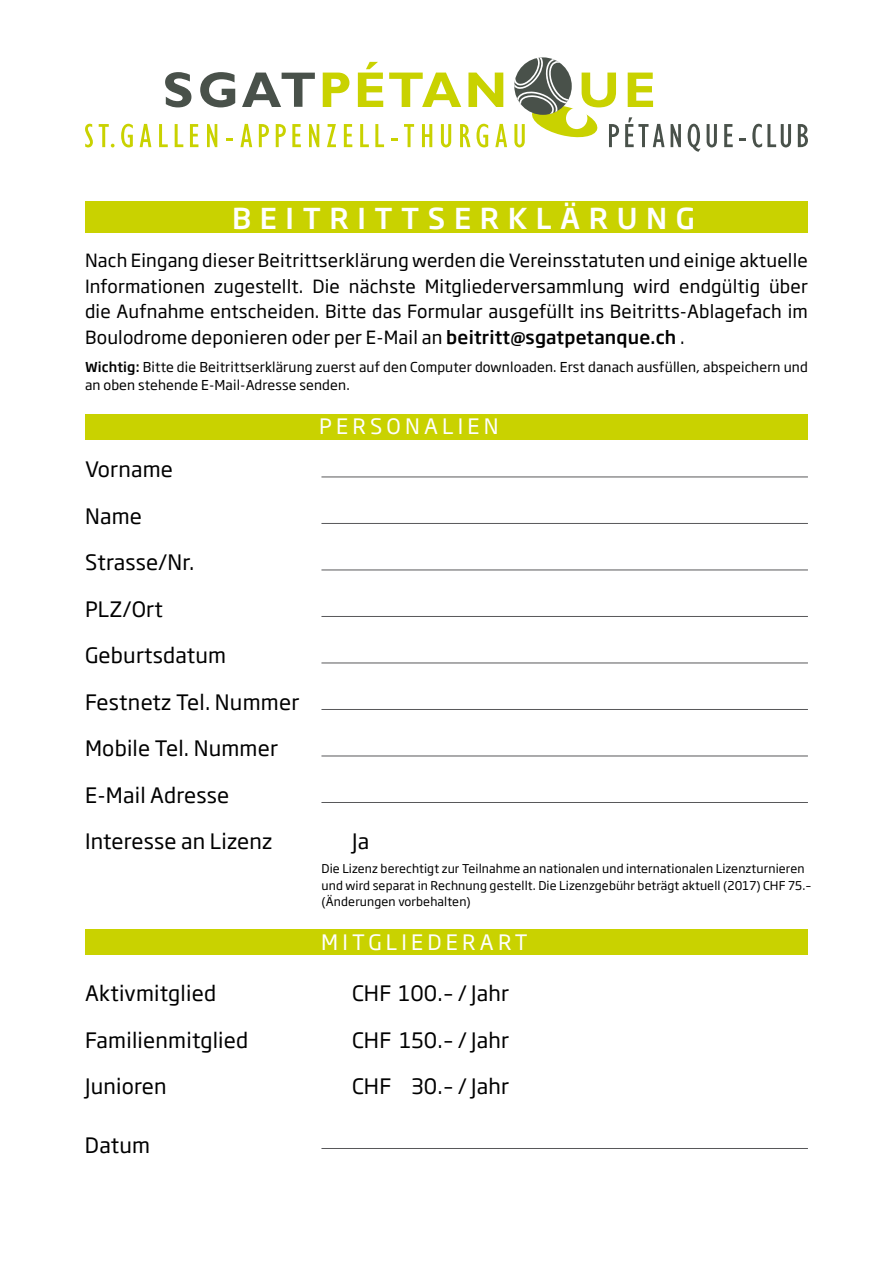
<style>
.page{position:relative;width:893px;height:1263px;background:#fff}
.page>*{position:absolute;margin:0;border:0;box-sizing:border-box;transform-origin:0 0}
.t1{font:500 28.5px "Soho Gothic Std";letter-spacing:.3em;color:#fff}
.t2{font:21px "Soho Gothic Std";letter-spacing:.01em;color:#000}
.t3{font:21px "Soho Gothic Std";letter-spacing:.2em;color:#fff}
.t4{font:18px/25.5px "Soho Gothic Std";letter-spacing:.01em;color:#000;text-align:justify}
.t5{font:13.5px/18px "Soho Gothic Std";letter-spacing:.01em;color:#000}
.t6{font:12px/16.5px "Soho Gothic Std";letter-spacing:.01em;color:#000}
.s1{font-weight:500}
</style>
<div class="page">
<hr style="left:321px;top:1148px;width:487px;height:1px;background:#58585a">
<svg style="left:165px;top:72px;width:26px;height:35px"></svg>
<svg style="left:200px;top:72px;width:35px;height:35px"></svg>
<svg style="left:323px;top:73px;width:26px;height:34px"></svg>
<svg style="left:358px;top:62px;width:25px;height:45px"></svg>
<svg style="left:389px;top:73px;width:72px;height:34px"></svg>
<svg style="left:468px;top:73px;width:35px;height:34px"></svg>
<svg style="left:628px;top:73px;width:25px;height:34px"></svg>
<svg style="left:242px;top:73px;width:73px;height:34px"></svg>
<svg style="left:85px;top:124px;width:8px;height:23px"></svg>
<svg style="left:99px;top:124px;width:16px;height:23px"></svg>
<svg style="left:121px;top:124px;width:12px;height:23px"></svg>
<svg style="left:140px;top:124px;width:11px;height:23px"></svg>
<svg style="left:159px;top:124px;width:9px;height:23px"></svg>
<svg style="left:175px;top:124px;width:8px;height:23px"></svg>
<svg style="left:190px;top:124px;width:8px;height:23px"></svg>
<svg style="left:207px;top:124px;width:10px;height:23px"></svg>
<svg style="left:226px;top:138px;width:7px;height:3px"></svg>
<svg style="left:240px;top:124px;width:12px;height:23px"></svg>
<svg style="left:259px;top:124px;width:10px;height:23px"></svg>
<svg style="left:276px;top:124px;width:10px;height:23px"></svg>
<svg style="left:292px;top:124px;width:9px;height:23px"></svg>
<svg style="left:309px;top:124px;width:10px;height:23px"></svg>
<svg style="left:327px;top:124px;width:9px;height:23px"></svg>
<svg style="left:344px;top:124px;width:8px;height:23px"></svg>
<svg style="left:360px;top:124px;width:9px;height:23px"></svg>
<svg style="left:375px;top:124px;width:9px;height:23px"></svg>
<svg style="left:392px;top:138px;width:6px;height:3px"></svg>
<svg style="left:404px;top:124px;width:10px;height:23px"></svg>
<svg style="left:422px;top:124px;width:10px;height:23px"></svg>
<svg style="left:441px;top:124px;width:10px;height:23px"></svg>
<svg style="left:460px;top:124px;width:10px;height:23px"></svg>
<svg style="left:476px;top:124px;width:12px;height:23px"></svg>
<svg style="left:495px;top:124px;width:12px;height:23px"></svg>
<svg style="left:625px;top:117px;width:39px;height:30px"></svg>
<svg style="left:671px;top:124px;width:10px;height:23px"></svg>
<svg style="left:688px;top:124px;width:12px;height:28px"></svg>
<svg style="left:707px;top:124px;width:10px;height:23px"></svg>
<svg style="left:724px;top:124px;width:9px;height:23px"></svg>
<svg style="left:739px;top:138px;width:7px;height:3px"></svg>
<svg style="left:752px;top:124px;width:39px;height:23px"></svg>
<svg style="left:798px;top:124px;width:10px;height:23px"></svg>
<svg style="left:514px;top:57px;width:105px;height:90px"></svg>
<div style="left:85px;top:201px;width:723px;height:32px;background:#c9d200"></div>
<div style="left:85px;top:414px;width:723px;height:25px;background:#c9d200"></div>
<div style="left:85px;top:929px;width:723px;height:26px;background:#c9d200"></div>
<hr style="left:321px;top:477px;width:487px;height:1px;background:#58585a">
<hr style="left:321px;top:523px;width:487px;height:1px;background:#58585a">
<hr style="left:321px;top:570px;width:487px;height:1px;background:#58585a">
<hr style="left:321px;top:616px;width:487px;height:1px;background:#58585a">
<hr style="left:321px;top:663px;width:487px;height:1px;background:#58585a">
<hr style="left:321px;top:709px;width:487px;height:1px;background:#58585a">
<hr style="left:321px;top:756px;width:487px;height:1px;background:#58585a">
<hr style="left:321px;top:802px;width:487px;height:1px;background:#58585a">
<h1 class="t1" style="left:232px;top:200px;width:464px">BEITRITTSERKLÄRUNG</h1>
<p class="t4" style="left:85px;top:248px;width:724px">Nach Eingang dieser Beitrittserklärung werden die Vereinsstatuten und einige aktuelle Informationen zugestellt. Die nächste Mitgliederversammlung wird endgültig über die Aufnahme entscheiden. Bitte das Formular ausgefüllt ins Beitritts-Ablagefach im Boulodrome deponieren oder per E-Mail an <span class="s1">beitritt@sgatpetanque.ch</span> .</p>
<p class="t5" style="left:85px;top:359px;width:724px"><span class="s1">Wichtig:</span> Bitte die Beitrittserklärung zuerst auf den Computer downloaden. Erst danach ausfüllen, abspeichern und an oben stehende E-Mail-Adresse senden.</p>
<p class="t3" style="left:319px;top:413px;width:181px">PERSONALIEN</p>
<p class="t2" style="left:85px;top:456px;width:90px">Vorname</p>
<p class="t2" style="left:85px;top:503px;width:59px">Name</p>
<p class="t2" style="left:85px;top:549px;width:111px">Strasse/Nr.</p>
<p class="t2" style="left:85px;top:596px;width:79px">PLZ/Ort</p>
<p class="t2" style="left:85px;top:642px;width:143px">Geburtsdatum</p>
<p class="t2" style="left:85px;top:689px;width:216px">Festnetz Tel. Nummer</p>
<p class="t2" style="left:85px;top:735px;width:195px">Mobile Tel. Nummer</p>
<p class="t2" style="left:85px;top:782px;width:146px">E-Mail Adresse</p>
<p class="t2" style="left:85px;top:828px;width:189px">Interesse an Lizenz</p>
<p class="t2" style="left:352px;top:828px;width:19px">Ja</p>
<p class="t6" style="left:321px;top:861px;width:492px">Die Lizenz berechtigt zur Teilnahme an nationalen und internationalen Lizenzturnieren und wird separat in Rechnung gestellt. Die Lizenzgebühr beträgt aktuell (2017) CHF 75.– (Änderungen vorbehalten)</p>
<p class="t3" style="left:321px;top:929px;width:208px">MITGLIEDERART</p>
<p class="t2" style="left:85px;top:980px;width:133px">Aktivmitglied</p>
<p class="t2" style="left:352px;top:980px;width:159px">CHF 100.– / Jahr</p>
<p class="t2" style="left:85px;top:1026px;width:165px">Familienmitglied</p>
<p class="t2" style="left:352px;top:1026px;width:159px">CHF 150.– / Jahr</p>
<p class="t2" style="left:85px;top:1073px;width:83px">Junioren</p>
<p class="t2" style="left:352px;top:1073px;width:159px">CHF 30.– / Jahr</p>
<p class="t2" style="left:85px;top:1131px;width:67px">Datum</p>
</div>
